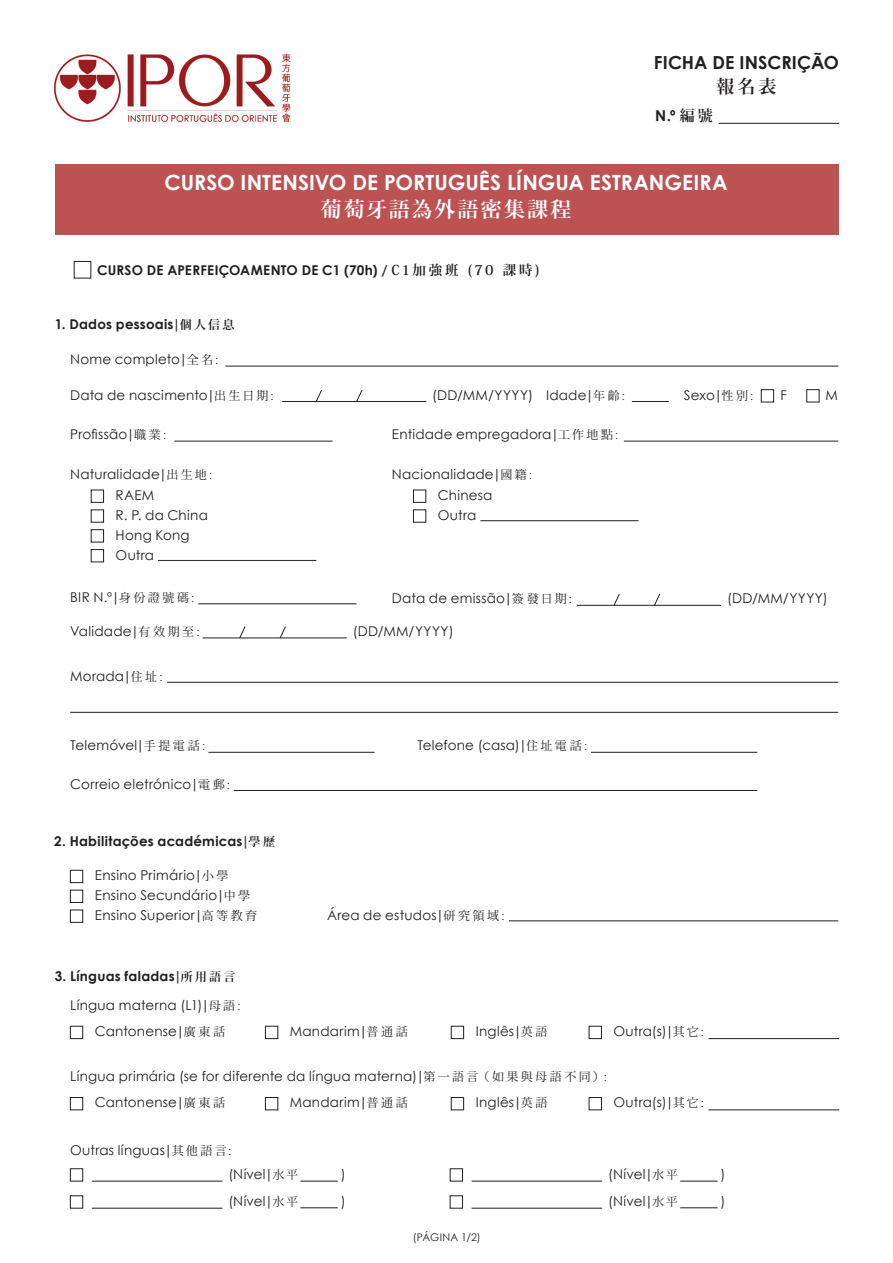
<style>
.page{position:relative;width:893px;height:1263px;background:#fff}
.page>*{position:absolute;margin:0;border:0;box-sizing:border-box;transform-origin:0 0}
.t1{font:700 21px "Century Gothic";color:#fff}
.t2{font:700 21px "Koz Min Pr 6 N";letter-spacing:.095em;color:#fff}
.t3{font:700 18px "Century Gothic";letter-spacing:.005em;color:#231f20}
.t4{font:700 18px "Koz Min Pr 6 N";color:#231f20}
.t5{font:700 15px "Century Gothic";color:#231f20}
.t6{font:13.5px/20.1px "Century Gothic";letter-spacing:.015em;color:#231f20}
.t7{font:700 13.5px "Century Gothic";letter-spacing:.015em;color:#231f20}
.t8{font:10.5px "Century Gothic";letter-spacing:.025em;color:#231f20}
.s1{font-family:"Koz Min Pr 6 N"}
.s2{font-family:"Koz Min Pr 6 N";font-size:12px}
.s3{font-weight:700}
.s4{font-family:"Koz Min Pr 6 N";font-weight:700;font-size:12px}
</style>
<div class="page">
<img style="left:54px;top:54px;width:237px;height:68px">
<hr style="left:719px;top:123px;width:120px;height:1px;background:#231f20">
<div style="left:55px;top:164px;width:783px;height:70px;background:#bd5253"></div>
<hr style="left:225px;top:366px;width:613px;height:1px;background:#231f20">
<hr style="left:174px;top:441px;width:159px;height:1px;background:#231f20">
<hr style="left:624px;top:441px;width:214px;height:1px;background:#231f20">
<hr style="left:158px;top:560px;width:158px;height:1px;background:#231f20">
<div style="left:91px;top:490px;width:13px;height:12px;border:1px solid #231f20"></div>
<div style="left:91px;top:510px;width:13px;height:12px;border:1px solid #231f20"></div>
<div style="left:91px;top:529px;width:13px;height:13px;border:1px solid #231f20"></div>
<div style="left:91px;top:549px;width:13px;height:13px;border:1px solid #231f20"></div>
<div style="left:413px;top:490px;width:13px;height:12px;border:1px solid #231f20"></div>
<hr style="left:480px;top:520px;width:159px;height:1px;background:#231f20">
<div style="left:413px;top:510px;width:13px;height:12px;border:1px solid #231f20"></div>
<hr style="left:282px;top:401px;width:144px;height:1px;background:#231f20">
<svg style="left:316px;top:390px;width:6px;height:11px"></svg>
<svg style="left:356px;top:390px;width:6px;height:11px"></svg>
<hr style="left:632px;top:401px;width:37px;height:1px;background:#231f20">
<div style="left:761px;top:389px;width:13px;height:13px;border:1px solid #231f20"></div>
<div style="left:806px;top:389px;width:13px;height:13px;border:1px solid #231f20"></div>
<hr style="left:198px;top:603px;width:159px;height:1px;background:#231f20">
<hr style="left:577px;top:605px;width:144px;height:1px;background:#231f20">
<svg style="left:613px;top:593px;width:7px;height:13px"></svg>
<svg style="left:654px;top:593px;width:6px;height:13px"></svg>
<hr style="left:203px;top:638px;width:144px;height:1px;background:#231f20">
<svg style="left:239px;top:626px;width:7px;height:12px"></svg>
<svg style="left:280px;top:626px;width:6px;height:12px"></svg>
<hr style="left:167px;top:682px;width:671px;height:1px;background:#231f20">
<hr style="left:70px;top:712px;width:768px;height:1px;background:#231f20">
<hr style="left:208px;top:752px;width:167px;height:1px;background:#231f20">
<hr style="left:234px;top:790px;width:523px;height:1px;background:#231f20">
<div style="left:70px;top:870px;width:13px;height:13px;border:1px solid #231f20"></div>
<div style="left:70px;top:890px;width:13px;height:13px;border:1px solid #231f20"></div>
<div style="left:70px;top:910px;width:13px;height:12px;border:1px solid #231f20"></div>
<hr style="left:509px;top:920px;width:329px;height:1px;background:#231f20">
<div style="left:70px;top:1026px;width:13px;height:13px;border:1px solid #231f20"></div>
<div style="left:265px;top:1026px;width:13px;height:13px;border:1px solid #231f20"></div>
<div style="left:451px;top:1026px;width:13px;height:13px;border:1px solid #231f20"></div>
<div style="left:589px;top:1026px;width:13px;height:13px;border:1px solid #231f20"></div>
<hr style="left:708px;top:1038px;width:131px;height:1px;background:#231f20">
<div style="left:70px;top:1097px;width:13px;height:13px;border:1px solid #231f20"></div>
<div style="left:265px;top:1097px;width:13px;height:13px;border:1px solid #231f20"></div>
<div style="left:451px;top:1097px;width:13px;height:13px;border:1px solid #231f20"></div>
<div style="left:589px;top:1097px;width:13px;height:13px;border:1px solid #231f20"></div>
<hr style="left:708px;top:1109px;width:131px;height:1px;background:#231f20">
<div style="left:70px;top:1168px;width:13px;height:13px;border:1px solid #231f20"></div>
<div style="left:70px;top:1195px;width:13px;height:13px;border:1px solid #231f20"></div>
<hr style="left:92px;top:1181px;width:130px;height:1px;background:#231f20">
<hr style="left:92px;top:1208px;width:130px;height:1px;background:#231f20">
<hr style="left:300px;top:1181px;width:38px;height:1px;background:#231f20">
<hr style="left:300px;top:1207px;width:38px;height:1px;background:#231f20">
<div style="left:450px;top:1168px;width:13px;height:13px;border:1px solid #231f20"></div>
<div style="left:450px;top:1195px;width:13px;height:13px;border:1px solid #231f20"></div>
<hr style="left:472px;top:1181px;width:130px;height:1px;background:#231f20">
<hr style="left:472px;top:1208px;width:130px;height:1px;background:#231f20">
<hr style="left:680px;top:1181px;width:38px;height:1px;background:#231f20">
<hr style="left:680px;top:1207px;width:38px;height:1px;background:#231f20">
<hr style="left:591px;top:752px;width:166px;height:1px;background:#231f20">
<div style="left:74px;top:261px;width:17px;height:17px;border:1px solid #231f20"></div>
<h2 class="t3" style="left:654px;top:51px;width:187px">FICHA DE INSCRIÇÃO</h2>
<h2 class="t4" style="left:716px;top:76px;width:62px">報名表</h2>
<p class="t5" style="left:655px;top:106px;width:59px">N.º <span class="s1">編號</span></p>
<h1 class="t1" style="left:165px;top:169px;width:565px">CURSO INTENSIVO DE PORTUGUÊS LÍNGUA ESTRANGEIRA</h1>
<h1 class="t2" style="left:321px;top:198px;width:252px">葡萄牙語為外語密集課程</h1>
<p class="t7" style="left:97px;top:261px;width:444px">CURSO DE APERFEIÇOAMENTO DE C1 (70h) / <span class="s1">C1加強班 ( 70 課時 )</span></p>
<p class="t7" style="left:55px;top:316px;width:181px">1. Dados pessoais|<span class="s2">個人信息</span></p>
<p class="t6" style="left:70px;top:349px;width:149px">Nome completo|<span class="s2">全名:</span></p>
<p class="t6" style="left:70px;top:384px;width:205px">Data de nascimento|<span class="s2">出生日期 :</span></p>
<p class="t6" style="left:432px;top:384px;width:194px">(DD/MM/YYYY) Idade|<span class="s2">年齡 :</span></p>
<p class="t6" style="left:684px;top:384px;width:71px">Sexo|<span class="s2">性別:</span></p>
<p class="t6" style="left:780px;top:384px;width:8px">F</p>
<p class="t6" style="left:825px;top:384px;width:14px">M</p>
<p class="t6" style="left:70px;top:424px;width:98px">Profissão|<span class="s2">職業 :</span></p>
<p class="t6" style="left:392px;top:424px;width:228px">Entidade empregadora|<span class="s2">工作地點 :</span></p>
<p class="t6" style="left:116px;top:464px;width:98px;text-indent:-45px">Naturalidade|<span class="s2">出生地 :<br></span>RAEM<br>R. P. da China<br>Hong Kong<br>Outra</p>
<p class="t6" style="left:438px;top:464px;width:95px;text-indent:-46px">Nacionalidade|<span class="s2">國籍 :<br></span>Chinesa<br>Outra</p>
<p class="t6" style="left:70px;top:587px;width:125px">BIR N.º|<span class="s2">身份證號碼:</span></p>
<p class="t6" style="left:392px;top:588px;width:181px">Data de emissão|<span class="s2">簽發日期 :</span></p>
<p class="t6" style="left:727px;top:588px;width:102px">(DD/MM/YYYY)</p>
<p class="t6" style="left:70px;top:621px;width:131px">Validade|<span class="s2">有效期至 :</span></p>
<p class="t6" style="left:353px;top:621px;width:102px">(DD/MM/YYYY)</p>
<p class="t6" style="left:70px;top:665px;width:94px">Morada|<span class="s2">住址 :</span></p>
<p class="t6" style="left:70px;top:735px;width:136px">Telemóvel|<span class="s2">手提電話 :</span></p>
<p class="t6" style="left:417px;top:735px;width:171px">Telefone (casa)|<span class="s2">住址電話 :</span></p>
<p class="t6" style="left:70px;top:773px;width:161px">Correio eletrónico|<span class="s2">電郵 :</span></p>
<p class="t7" style="left:54px;top:833px;width:222px">2. Habilitações académicas|<span class="s2">學歷</span></p>
<p class="t6" style="left:95px;top:865px;width:164px">Ensino Primário|<span class="s2">小學<br></span>Ensino Secundário|<span class="s2">中學<br></span>Ensino Superior|<span class="s2">高等教育</span></p>
<p class="t6" style="left:327px;top:905px;width:179px">Área de estudos|<span class="s2">研究領域 :</span></p>
<p class="t6" style="left:70px;top:962px;width:172px;line-height:28.8px;text-indent:-15px"><span class="s3">3. Línguas faladas|</span><span class="s4">所用語言<br></span>Língua materna (L1)|<span class="s2">母語 :</span></p>
<p class="t6" style="left:95px;top:1021px;width:132px">Cantonense|<span class="s2">廣東話</span></p>
<p class="t6" style="left:290px;top:1021px;width:119px">Mandarim|<span class="s2">普通話</span></p>
<p class="t6" style="left:476px;top:1021px;width:73px">Inglês|<span class="s2">英語</span></p>
<p class="t6" style="left:614px;top:1021px;width:92px">Outra(s)|<span class="s2">其它 :</span></p>
<p class="t6" style="left:95px;top:1063px;width:513px;line-height:26.2px;text-indent:-25px">Língua primária (se for diferente da língua materna)|<span class="s2">第一語言（如果與母語不同）:<br></span>Cantonense|<span class="s2">廣東話</span></p>
<p class="t6" style="left:290px;top:1092px;width:119px">Mandarim|<span class="s2">普通話</span></p>
<p class="t6" style="left:476px;top:1092px;width:73px">Inglês|<span class="s2">英語</span></p>
<p class="t6" style="left:614px;top:1092px;width:92px">Outra(s)|<span class="s2">其它 :</span></p>
<p class="t6" style="left:228px;top:1139px;width:71px;line-height:23.2px;text-indent:-158px">Outras línguas|<span class="s2">其他語言:<br></span>(Nível|<span class="s2">水平</span></p>
<p class="t6" style="left:608px;top:1163px;width:71px">(Nível|<span class="s2">水平</span></p>
<p class="t6" style="left:720px;top:1163px;width:6px">)</p>
<p class="t6" style="left:608px;top:1190px;width:71px">(Nível|<span class="s2">水平</span></p>
<p class="t6" style="left:720px;top:1190px;width:6px">)</p>
<p class="t6" style="left:341px;top:1163px;width:6px">)</p>
<p class="t6" style="left:228px;top:1190px;width:71px">(Nível|<span class="s2">水平</span></p>
<p class="t6" style="left:341px;top:1190px;width:6px">)</p>
<p class="t8" style="left:413px;top:1231px;width:69px">(PÁGINA 1/2)</p>
</div>
